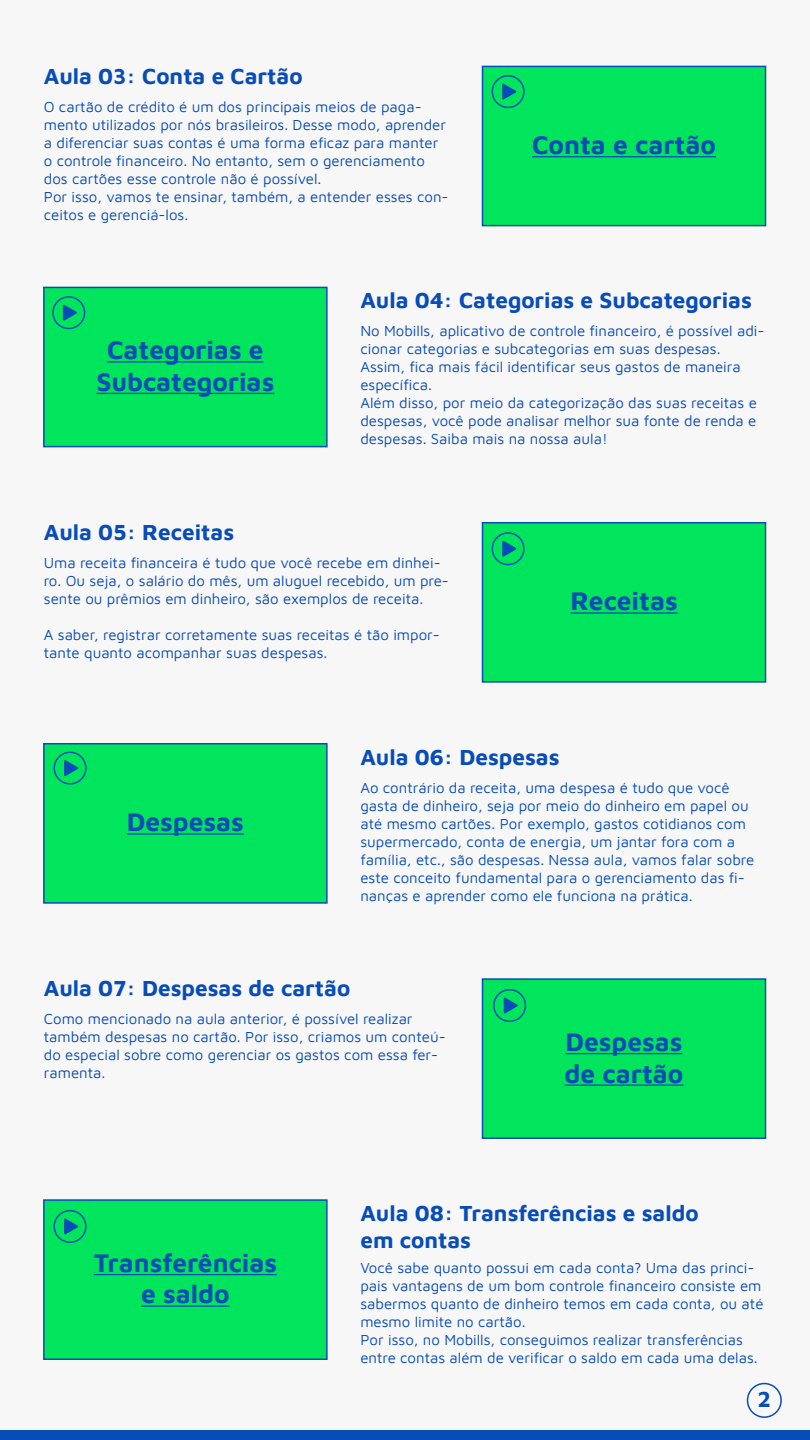
<style>
.page{position:relative;width:810px;height:1440px;background:#f7f7f7}
.page>*{position:absolute;margin:0;border:0;box-sizing:border-box;transform-origin:0 0}
.t1{font:700 26.25px/31.5px "Maven Pro";color:#084cb7;text-align:center}
.t2{font:700 22.5px/27px "Maven Pro";color:#084cb7}
.t3{font:15px/18px "Maven Pro";color:#084cb7}
</style>
<div class="page">
<div style="left:482px;top:66px;width:284px;height:160px;background:#00e55c;border:1px solid #084cb7"></div>
<div style="left:43px;top:287px;width:285px;height:160px;background:#00e55c;border:2px solid #084cb7"></div>
<div style="left:482px;top:522px;width:284px;height:161px;background:#00e55c;border:2px solid #084cb7"></div>
<div style="left:43px;top:743px;width:285px;height:161px;background:#00e55c;border:2px solid #084cb7"></div>
<div style="left:482px;top:978px;width:284px;height:161px;background:#00e55c;border:2px solid #084cb7"></div>
<div style="left:43px;top:1199px;width:285px;height:161px;background:#00e55c;border:2px solid #084cb7"></div>
<div style="left:747px;top:1383px;width:35px;height:35px;border:2px solid #084cb7;border-radius:50%"></div>
<div style="left:0;top:1431px;width:810px;height:9px;background:#084cb7"></div>
<svg style="left:502px;top:83px;width:14px;height:17px"></svg>
<div style="left:492px;top:75px;width:33px;height:33px;border:1px solid #084cb7;border-radius:50%"></div>
<svg style="left:63px;top:304px;width:14px;height:17px"></svg>
<div style="left:52px;top:296px;width:33px;height:33px;border:2px solid #084cb7;border-radius:50%"></div>
<svg style="left:502px;top:541px;width:14px;height:16px"></svg>
<div style="left:492px;top:532px;width:33px;height:33px;border:2px solid #084cb7;border-radius:50%"></div>
<svg style="left:64px;top:760px;width:14px;height:16px"></svg>
<div style="left:54px;top:752px;width:33px;height:33px;border:2px solid #084cb7;border-radius:50%"></div>
<svg style="left:64px;top:1218px;width:14px;height:17px"></svg>
<div style="left:54px;top:1210px;width:33px;height:33px;border:2px solid #084cb7;border-radius:50%"></div>
<svg style="left:504px;top:997px;width:14px;height:17px"></svg>
<div style="left:493px;top:989px;width:33px;height:33px;border:2px solid #084cb7;border-radius:50%"></div>
<hr style="left:532px;top:156px;width:184px;height:1px;background:#084cb7">
<hr style="left:570px;top:612px;width:108px;height:2px;background:#084cb7">
<hr style="left:127px;top:833px;width:117px;height:2px;background:#084cb7">
<hr style="left:566px;top:1053px;width:116px;height:1px;background:#084cb7">
<hr style="left:565px;top:1084px;width:118px;height:2px;background:#084cb7">
<hr style="left:94px;top:1274px;width:183px;height:1px;background:#084cb7">
<hr style="left:141px;top:1305px;width:89px;height:2px;background:#084cb7">
<hr style="left:107px;top:361px;width:157px;height:2px;background:#084cb7">
<hr style="left:96px;top:393px;width:178px;height:1px;background:#084cb7">
<h2 class="t2" style="left:44px;top:64px;width:260px">Aula 03: Conta e Cartão</h2>
<p class="t3" style="left:44px;top:99px;width:406px">O cartão de crédito é um dos principais meios de paga&shy;mento utilizados por nós brasileiros. Desse modo, aprender a diferenciar suas contas é uma forma eficaz para manter o controle financeiro. No entanto, sem o gerenciamento dos cartões esse controle não é possível.<br>Por isso, vamos te ensinar, também, a entender esses con&shy;ceitos e gerenciá-los.</p>
<h1 class="t1" style="left:532px;top:131px;width:185px">Conta e cartão</h1>
<h1 class="t1" style="left:96px;top:333px;width:179px">Categorias e<br>Subcategorias</h1>
<h2 class="t2" style="left:360px;top:286px;width:393px">Aula 04: Categorias e Subcategorias</h2>
<p class="t3" style="left:360px;top:321px;width:406px">No Mobills, aplicativo de controle financeiro, é possível adi&shy;cionar categorias e subcategorias em suas despesas.<br>Assim, fica mais fácil identificar seus gastos de maneira específica.<br>Além disso, por meio da categorização das suas receitas e despesas, você pode analisar melhor sua fonte de renda e despesas. Saiba mais na nossa aula!</p>
<h2 class="t2" style="left:44px;top:517px;width:192px">Aula 05: Receitas</h2>
<p class="t3" style="left:44px;top:553px;width:407px">Uma receita financeira é tudo que você recebe em dinhei&shy;ro. Ou seja, o salário do mês, um aluguel recebido, um pre&shy;sente ou prêmios em dinheiro, são exemplos de receita.</p>
<p class="t3" style="left:44px;top:627px;width:398px">A saber, registrar corretamente suas receitas é tão impor&shy;tante quanto acompanhar suas despesas.</p>
<h1 class="t1" style="left:570px;top:584px;width:109px">Receitas</h1>
<h1 class="t1" style="left:127px;top:805px;width:118px">Despesas</h1>
<h2 class="t2" style="left:360px;top:742px;width:201px">Aula 06: Despesas</h2>
<p class="t3" style="left:360px;top:780px;width:395px">Ao contrário da receita, uma despesa é tudo que você gasta de dinheiro, seja por meio do dinheiro em papel ou até mesmo cartões. Por exemplo, gastos cotidianos com supermercado, conta de energia, um jantar fora com a família, etc., são despesas. Nessa aula, vamos falar sobre este conceito fundamental para o gerenciamento das fi&shy;nanças e aprender como ele funciona na prática.</p>
<h2 class="t2" style="left:44px;top:974px;width:308px">Aula 07: Despesas de cartão</h2>
<p class="t3" style="left:44px;top:1011px;width:403px">Como mencionado na aula anterior, é possível realizar também despesas no cartão. Por isso, criamos um conteú&shy;do especial sobre como gerenciar os gastos com essa fer&shy;ramenta.</p>
<h1 class="t1" style="left:565px;top:1025px;width:120px;text-align:left">Despesas de cartão</h1>
<h1 class="t1" style="left:94px;top:1246px;width:185px">Transferências e saldo</h1>
<h2 class="t2" style="left:360px;top:1198px;width:340px">Aula 08: Transferências e saldo em contas</h2>
<p class="t3" style="left:360px;top:1260px;width:405px">Você sabe quanto possui em cada conta? Uma das princi&shy;pais vantagens de um bom controle financeiro consiste em sabermos quanto de dinheiro temos em cada conta, ou até mesmo limite no cartão.<br>Por isso, no Mobills, conseguimos realizar transferências entre contas além de verificar o saldo em cada uma delas.</p>
<h2 class="t2" style="left:757px;top:1387px;width:15px">2</h2>
</div>
